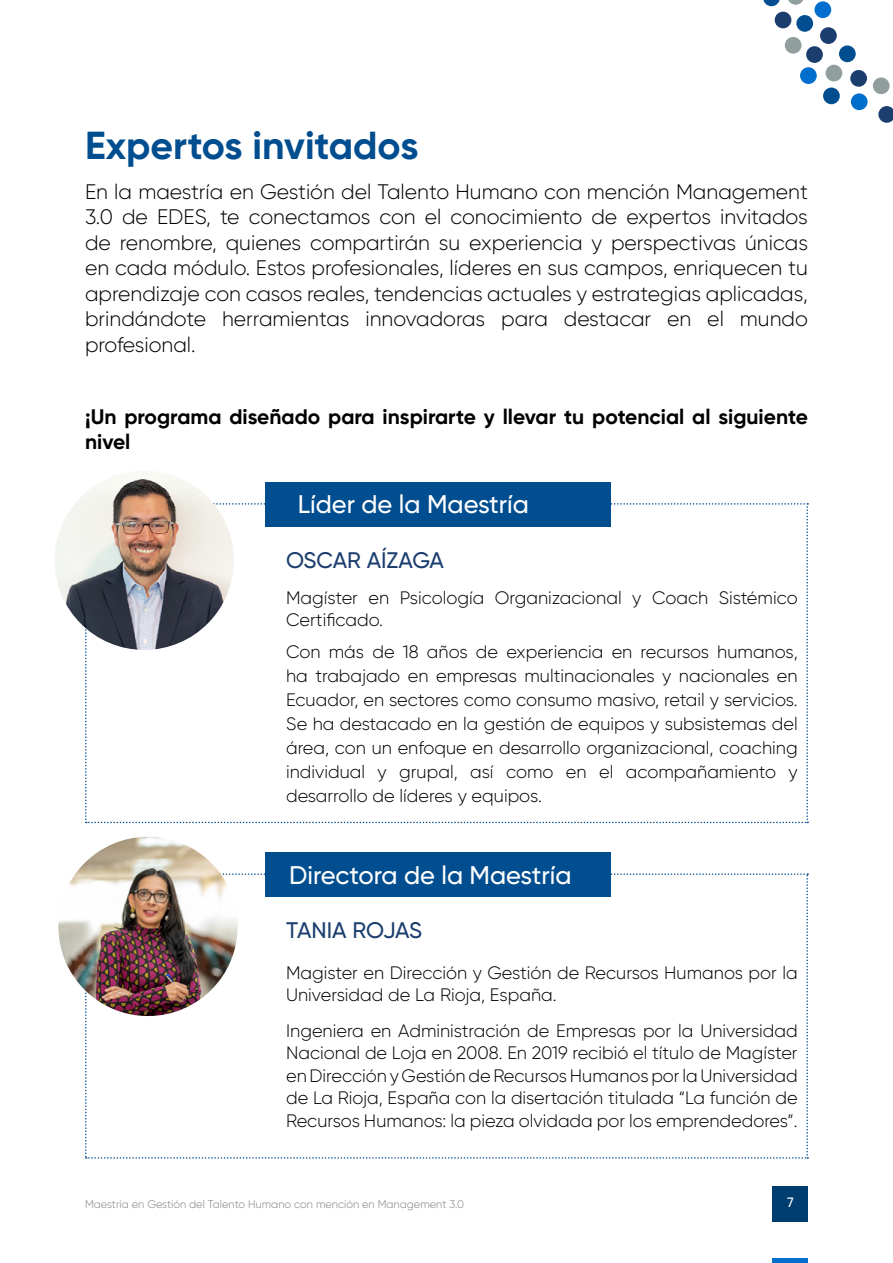
<style>
.page{position:relative;width:893px;height:1263px;background:#fff}
.page>*{position:absolute;margin:0;border:0;box-sizing:border-box;transform-origin:0 0}
.t1{font:700 39px "Gilroy";color:#004d8f}
.t2{font:500 25.5px "Gilroy";color:#fff}
.t3{font:500 22.5px "Gilroy";letter-spacing:-.005em;color:#1b3e6f}
.t4{font:300 21px/25.5px "Gilroy";color:#000;text-align:justify}
.t5{font:700 21px/25.5px "Gilroy";color:#000}
.t6{font:300 18px/24px "Gilroy";color:#000}
.t7{font:500 13.5px "Gilroy";color:#fff}
.t8{font:300 10.95px "Gilroy";color:#808080}
</style>
<div class="page">
<svg style="left:788px;top:0;width:15px;height:5px"></svg>
<div style="left:775px;top:12px;width:16px;height:16px;background:#1b3e6f;border-radius:50%"></div>
<div style="left:814px;top:1px;width:17px;height:17px;background:#006ecc;border-radius:50%"></div>
<div style="left:796px;top:15px;width:17px;height:17px;background:#004d8f;border-radius:50%"></div>
<div style="left:785px;top:37px;width:16px;height:17px;background:#919e9e;border-radius:50%"></div>
<div style="left:820px;top:27px;width:17px;height:17px;background:#1b3e6f;border-radius:50%"></div>
<div style="left:800px;top:67px;width:17px;height:17px;background:#006ecc;border-radius:50%"></div>
<div style="left:806px;top:46px;width:17px;height:17px;background:#1b3e6f;border-radius:50%"></div>
<div style="left:839px;top:45px;width:17px;height:17px;background:#004d8f;border-radius:50%"></div>
<div style="left:826px;top:65px;width:16px;height:16px;background:#919e9e;border-radius:50%"></div>
<div style="left:850px;top:70px;width:17px;height:17px;background:#1b3e6f;border-radius:50%"></div>
<div style="left:823px;top:88px;width:17px;height:16px;background:#004d8f;border-radius:50%"></div>
<div style="left:851px;top:93px;width:17px;height:17px;background:#006ecc;border-radius:50%"></div>
<div style="left:873px;top:77px;width:17px;height:17px;background:#919e9e;border-radius:50%"></div>
<svg style="left:878px;top:106px;width:15px;height:17px"></svg>
<svg style="left:763px;top:0;width:17px;height:6px"></svg>
<div style="left:265px;top:482px;width:345px;height:45px;background:#004d8f"></div>
<div style="left:265px;top:852px;width:345px;height:45px;background:#004d8f"></div>
<svg style="left:85px;top:503px;width:723px;height:320px"></svg>
<svg style="left:85px;top:873px;width:723px;height:286px"></svg>
<img style="left:55px;top:471px;width:179px;height:179px;border-radius:90px">
<img style="left:58px;top:837px;width:180px;height:179px;border-radius:90px">
<div style="left:773px;top:1186px;width:35px;height:35px;background:#003d70"></div>
<hr style="left:773px;top:1259px;width:35px;height:4px;background:#006ecc">
<h1 class="t1" style="left:85px;top:121px;width:335px">Expertos invitados</h1>
<p class="t4" style="left:85px;top:178px;width:724px">En la maestría en Gestión del Talento Humano con mención Management 3.0 de EDES, te conectamos con el conocimiento de expertos invitados de renombre, quienes compartirán su experiencia y perspectivas únicas en cada módulo. Estos profesionales, líderes en sus campos, enriquecen tu aprendizaje con casos reales, tendencias actuales y estrategias aplicadas, brindándote herramientas innovadoras para destacar en el mundo profesional.</p>
<p class="t5" style="left:85px;top:403px;width:724px">¡Un programa diseñado para inspirarte y llevar tu potencial al siguiente nivel</p>
<h2 class="t2" style="left:298px;top:489px;width:233px">Líder de la Maestría</h2>
<p class="t3" style="left:286px;top:546px;width:159px">OSCAR AÍZAGA</p>
<p class="t6" style="left:286px;top:587px;width:513px;line-height:21.6px">Magíster en Psicología Organizacional y Coach Sistémico<br>Certificado.</p>
<p class="t6" style="left:286px;top:639px;width:513px;text-align:justify">Con más de 18 años de experiencia en recursos humanos, ha trabajado en empresas multinacionales y nacionales en Ecuador, en sectores como consumo masivo, retail y servicios.<br>Se ha destacado en la gestión de equipos y subsistemas del área, con un enfoque en desarrollo organizacional, coaching individual y grupal, así como en el acompañamiento y desarrollo de líderes y equipos.</p>
<h2 class="t2" style="left:289px;top:859px;width:284px">Directora de la Maestría</h2>
<p class="t3" style="left:286px;top:916px;width:138px">TANIA ROJAS</p>
<p class="t6" style="left:286px;top:962px;width:513px;line-height:21.6px">Magister en Dirección y Gestión de Recursos Humanos por la<br>Universidad de La Rioja, España.</p>
<p class="t6" style="left:286px;top:1019px;width:513px;line-height:22.5px;text-align:justify">Ingeniera en Administración de Empresas por la Universidad Nacional de Loja en 2008. En 2019 recibió el título de Magíster en Dirección y Gestión de Recursos Humanos por la Universidad de La Rioja, España con la disertación titulada “La función de Recursos Humanos: la pieza olvidada por los emprendedores”.</p>
<p class="t8" style="left:85px;top:1197px;width:380px">Maestría en Gestión del Talento Humano con mención en Management 3.0</p>
<p class="t7" style="left:787px;top:1194px;width:8px">7</p>
</div>
